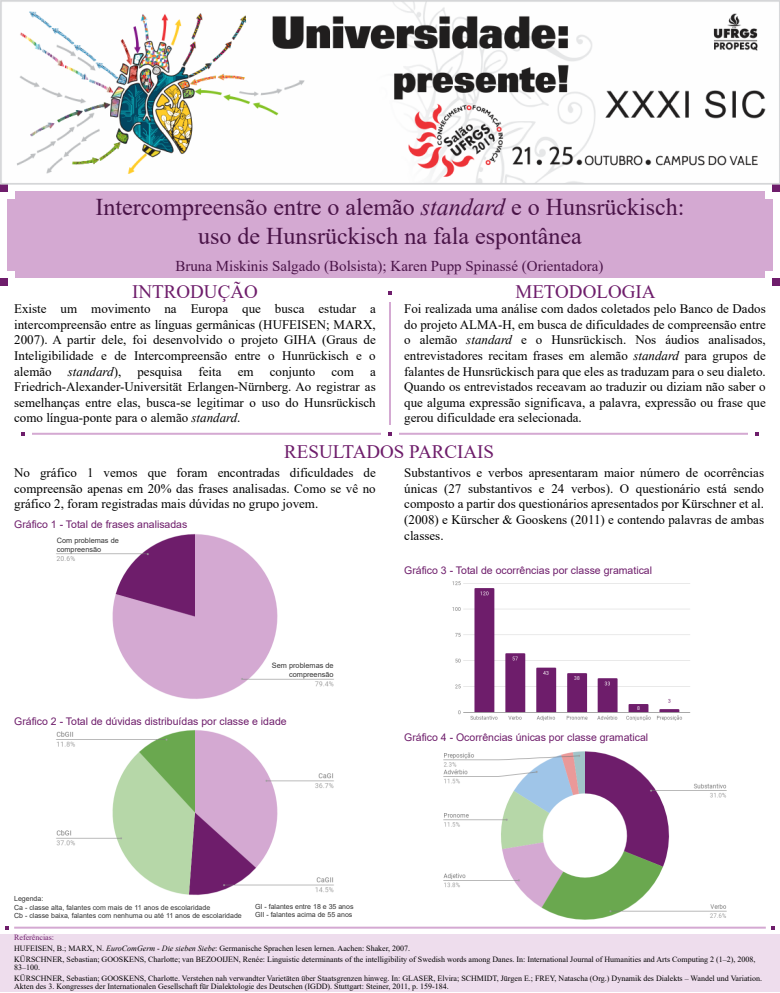
<style>
.page{position:relative;width:780px;height:993px;background:#fff}
.page>*{position:absolute;margin:0;border:0;box-sizing:border-box;transform-origin:0 0}
.t1{font:24px/28.8px "Times New Roman";color:#4a1448;text-align:center}
.t2{font:19px "Times New Roman";color:#6e1d6b}
.t3{font:15px "Times New Roman";color:#4a1448}
.t4{font:13px/15.6px "Times New Roman";color:#000;text-align:justify}
.t5{font:10.5px "Arial";color:#6e1d6b}
.t6{font:8px/11px "Times New Roman";color:#000}
.t7{font:7.35px/8.8px "Arial";color:#333;text-align:right}
.t8{font:7px/8.4px "Arial";color:#333}
.s1{font-style:italic}
.s2{color:#6e1d6b}
</style>
<div class="page">
<img style="left:443px;top:751px;width:284px;height:169px">
<div style="left:0;top:934px;width:780px;height:57px;background:#eedded"></div>
<img style="left:56px;top:533px;width:278px;height:166px">
<img style="left:56px;top:730px;width:278px;height:166px">
<div style="left:7px;top:191px;width:765px;height:87px;background:#d4a9d2"></div>
<div style="left:765px;top:271px;width:15px;height:14px;background:#fff"></div>
<div style="left:772px;top:278px;width:8px;height:7px;background:#6e1d6b"></div>
<div style="left:765px;top:184px;width:15px;height:14px;background:#fff"></div>
<div style="left:772px;top:184px;width:8px;height:7px;background:#6e1d6b"></div>
<div style="left:0;top:271px;width:14px;height:14px;background:#fff"></div>
<div style="left:0;top:278px;width:7px;height:7px;background:#6e1d6b"></div>
<div style="left:0;top:184px;width:14px;height:14px;background:#fff"></div>
<div style="left:0;top:184px;width:7px;height:7px;background:#6e1d6b"></div>
<hr style="left:14px;top:926px;width:751px;height:2px;background:#d4a9d2">
<hr style="left:389px;top:294px;width:2px;height:141px;background:#d4a9d2">
<hr style="left:18px;top:432px;width:742px;height:2px;background:#d4a9d2">
<div style="left:381px;top:425px;width:17px;height:17px;background:#fff"></div>
<svg style="left:388px;top:432px;width:4px;height:3px"></svg>
<div style="left:748px;top:425px;width:17px;height:17px;background:#fff"></div>
<svg style="left:755px;top:432px;width:4px;height:3px"></svg>
<div style="left:14px;top:425px;width:17px;height:17px;background:#fff"></div>
<div style="left:381px;top:284px;width:17px;height:17px;background:#fff"></div>
<svg style="left:388px;top:291px;width:4px;height:3px"></svg>
<svg style="left:5px;top:926px;width:4px;height:3px"></svg>
<img style="left:0;top:1px;width:780px;height:183px">
<img style="left:452px;top:581px;width:239px;height:140px">
<h1 class="t1" style="left:95px;top:191px;width:590px">Intercompreensão entre o alemão <span class="s1">standard</span> e o Hunsrückisch: uso de Hunsrückisch na fala espontânea</h1>
<p class="t3" style="left:175px;top:255px;width:429px">Bruna Miskinis Salgado (Bolsista); Karen Pupp Spinassé (Orientadora)</p>
<h2 class="t2" style="left:132px;top:278px;width:127px">INTRODUÇÃO</h2>
<p class="t4" style="left:14px;top:300px;width:363px">Existe um movimento na Europa que busca estudar a intercompreensão entre as línguas germânicas (HUFEISEN; MARX, 2007). A partir dele, foi desenvolvido o projeto GIHA (Graus de Inteligibilidade e de Intercompreensão entre o Hunrückisch e o alemão <span class="s1">standard</span>), pesquisa feita em conjunto com a Friedrich-Alexander-Universität Erlangen-Nürnberg. Ao registrar as semelhanças entre elas, busca-se legitimar o uso do Hunsrückisch como língua-ponte para o alemão <span class="s1">standard</span>.</p>
<h2 class="t2" style="left:515px;top:278px;width:142px">METODOLOGIA</h2>
<p class="t4" style="left:404px;top:300px;width:363px">Foi realizada uma análise com dados coletados pelo Banco de Dados do projeto ALMA-H, em busca de dificuldades de compreensão entre o alemão <span class="s1">standard</span> e o Hunsrückisch. Nos áudios analisados, entrevistadores recitam frases em alemão <span class="s1">standard</span> para grupos de falantes de Hunsrückisch para que eles as traduzam para o seu dialeto.<br>Quando os entrevistados receavam ao traduzir ou diziam não saber o que alguma expressão significava, a palavra, expressão ou frase que gerou dificuldade era selecionada.</p>
<h2 class="t2" style="left:284px;top:438px;width:211px">RESULTADOS PARCIAIS</h2>
<p class="t4" style="left:14px;top:464px;width:363px">No gráfico 1 vemos que foram encontradas dificuldades de compreensão apenas em 20% das frases analisadas. Como se vê no gráfico 2, foram registradas mais dúvidas no grupo jovem.</p>
<p class="t4" style="left:404px;top:464px;width:361px">Substantivos e verbos apresentaram maior número de ocorrências únicas (27 substantivos e 24 verbos). O questionário está sendo composto a partir dos questionários apresentados por Kürschner et al. (2008) e Kürscher &amp; Gooskens (2011) e contendo palavras de ambas classes.</p>
<p class="t5" style="left:404px;top:563px;width:249px">Gráfico 3 - Total de ocorrências por classe gramatical</p>
<p class="t5" style="left:14px;top:517px;width:175px">Gráfico 1 - Total de frases analisadas</p>
<p class="t7" style="left:57px;top:535px;width:64px;text-align:left">Com problemas de compreensão</p>
<p class="t7" style="left:272px;top:661px;width:63px">Sem problemas de compreensão</p>
<p class="t5" style="left:14px;top:714px;width:274px">Gráfico 2 - Total de dúvidas distribuídas por classe e idade</p>
<p class="t5" style="left:404px;top:729px;width:245px">Gráfico 4 - Ocorrências únicas por classe gramatical</p>
<p class="t8" style="left:14px;top:894px;width:229px">Legenda:<br>Ca - classe alta, falantes com mais de 11 anos de escolaridade<br>Cb - classe baixa, falantes com nenhuma ou até 11 anos de escolaridade</p>
<p class="t8" style="left:255px;top:901px;width:100px">GI - falantes entre 18 e 35 anos<br>GII - falantes acima de 55 anos</p>
<p class="t6" style="left:14px;top:931px;width:743px"><span class="s2">Referências:<br></span>HUFEISEN, B.; MARX, N. <span class="s1">EuroComGerm - Die sieben Siebe</span>: Germanische Sprachen lesen lernen. Aachen: Shaker, 2007.<br>KÜRSCHNER, Sebastian; GOOSKENS, Charlotte; van BEZOOIJEN, Renée: Linguistic determinants of the intelligibility of Swedish words among Danes. In: International Journal of Humanities and Arts Computing 2 (1–2), 2008,</p>
<p class="t6" style="left:14px;top:961px;width:749px">83–100.<br>KÜRSCHNER, Sebastian; GOOSKENS, Charlotte. Verstehen nah verwandter Varietäten über Staatsgrenzen hinweg. In: GLASER, Elvira; SCHMIDT, Jürgen E.; FREY, Natascha (Org.) Dynamik des Dialekts – Wandel und Variation.</p>
<p class="t6" style="left:14px;top:980px;width:436px">Akten des 3. Kongresses der Internationalen Gesellschaft für Dialektologie des Deutschen (IGDD). Stuttgart: Steiner, 2011, p. 159-184.</p>
</div>
